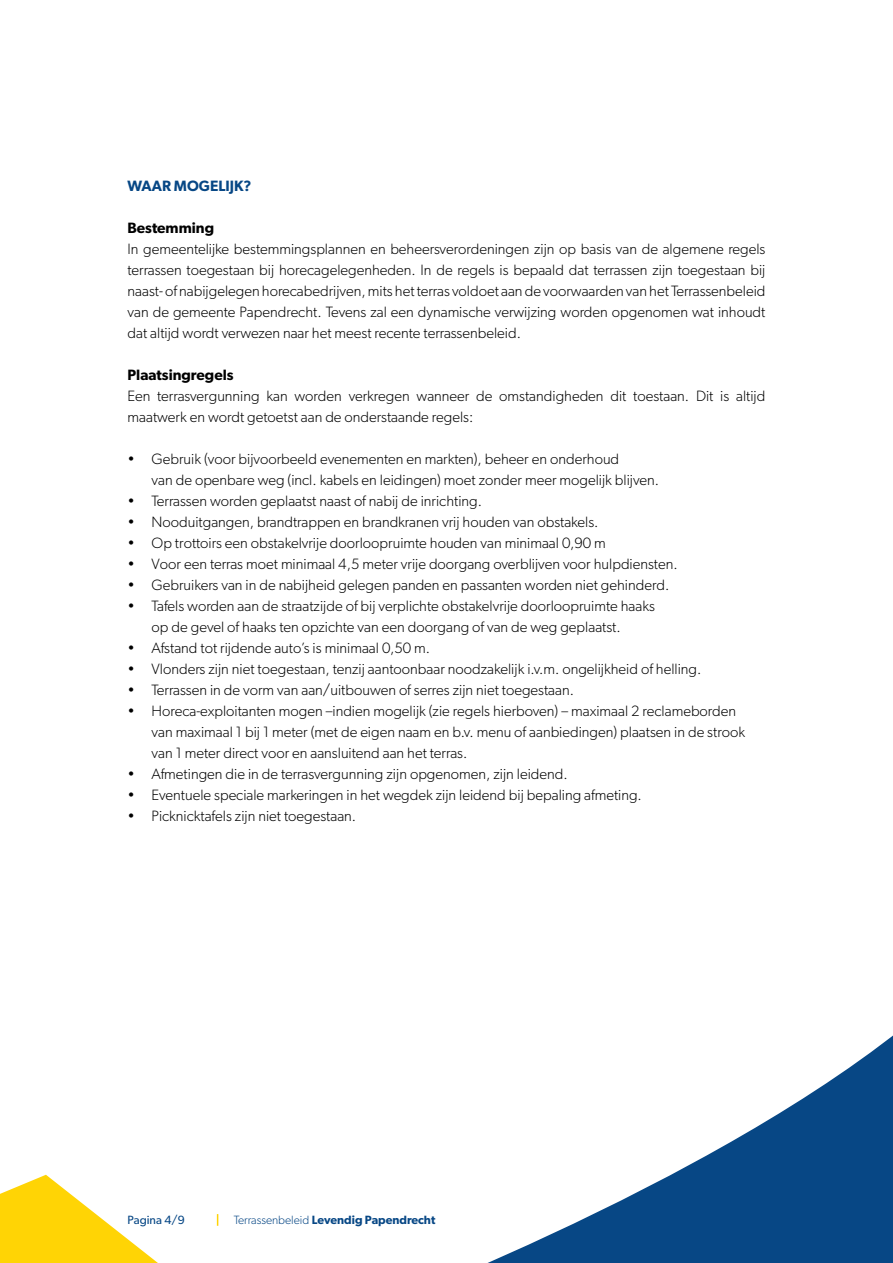
<style>
.page{position:relative;width:893px;height:1263px;background:#fff}
.page>*{position:absolute;margin:0;border:0;box-sizing:border-box;transform-origin:0 0}
.t1{font:300 15px/21px "Gibson";color:#000}
.t2{font:600 15px "Gibson";color:#000}
.t3{font:600 15px "Gibson";color:#074785}
.t4{font:600 12px "Gibson";color:#074785}
.t5{font:12px "Gibson";color:#074785}
.s1{font-weight:300}
</style>
<div class="page">
<svg style="left:487px;top:1035px;width:406px;height:228px"></svg>
<svg style="left:0;top:1175px;width:219px;height:88px"></svg>
<p class="t3" style="left:128px;top:177px;width:126px">WAAR MOGELIJK?</p>
<p class="t2" style="left:128px;top:219px;width:88px">Bestemming</p>
<p class="t1" style="left:128px;top:238px;width:639px;text-align:justify">In gemeentelijke bestemmingsplannen en beheersverordeningen zijn op basis van de algemene regels terrassen toegestaan bij horecagelegenheden. In de regels is bepaald dat terrassen zijn toegestaan bij naast- of nabijgelegen horecabedrijven, mits het terras voldoet aan de voorwaarden van het Terrassenbeleid van de gemeente Papendrecht. Tevens zal een dynamische verwijzing worden opgenomen wat inhoudt dat altijd wordt verwezen naar het meest recente terrassenbeleid.</p>
<p class="t2" style="left:128px;top:366px;width:108px">Plaatsingregels</p>
<p class="t1" style="left:128px;top:385px;width:639px">Een terrasvergunning kan worden verkregen wanneer de omstandigheden dit toestaan. Dit is altijd maatwerk en wordt getoetst aan de onderstaande regels:</p>
<p class="t1" style="left:152px;top:448px;width:509px;text-indent:-24px">• Gebruik (voor bijvoorbeeld evenementen en markten), beheer en onderhoud<br>van de openbare weg (incl. kabels en leidingen) moet zonder meer mogelijk blijven.</p>
<p class="t1" style="left:128px;top:490px;width:356px">• Terrassen worden geplaatst naast of nabij de inrichting.</p>
<p class="t1" style="left:128px;top:511px;width:472px">• Nooduitgangen, brandtrappen en brandkranen vrij houden van obstakels.</p>
<p class="t1" style="left:128px;top:532px;width:480px">• Op trottoirs een obstakelvrije doorloopruimte houden van minimaal 0,90 m</p>
<p class="t1" style="left:128px;top:553px;width:551px">• Voor een terras moet minimaal 4,5 meter vrije doorgang overblijven voor hulpdiensten.</p>
<p class="t1" style="left:128px;top:574px;width:543px">• Gebruikers van in de nabijheid gelegen panden en passanten worden niet gehinderd.</p>
<p class="t1" style="left:152px;top:595px;width:505px;text-indent:-24px">• Tafels worden aan de straatzijde of bij verplichte obstakelvrije doorloopruimte haaks op de gevel of haaks ten opzichte van een doorgang of van de weg geplaatst.</p>
<p class="t1" style="left:128px;top:637px;width:304px">• Afstand tot rijdende auto’s is minimaal 0,50 m.</p>
<p class="t1" style="left:128px;top:658px;width:575px">• Vlonders zijn niet toegestaan, tenzij aantoonbaar noodzakelijk i.v.m. ongelijkheid of helling.</p>
<p class="t1" style="left:128px;top:679px;width:448px">• Terrassen in de vorm van aan/uitbouwen of serres zijn niet toegestaan.</p>
<p class="t1" style="left:152px;top:700px;width:595px;text-indent:-24px">• Horeca-exploitanten mogen –indien mogelijk (zie regels hierboven) – maximaal 2 reclameborden van maximaal 1 bij 1 meter (met de eigen naam en b.v. menu of aanbiedingen) plaatsen in de strook van 1 meter direct voor en aansluitend aan het terras.</p>
<p class="t1" style="left:128px;top:763px;width:442px">• Afmetingen die in de terrasvergunning zijn opgenomen, zijn leidend.</p>
<p class="t1" style="left:128px;top:784px;width:516px">• Eventuele speciale markeringen in het wegdek zijn leidend bij bepaling afmeting.</p>
<p class="t1" style="left:128px;top:805px;width:230px">• Picknicktafels zijn niet toegestaan.</p>
<p class="t5" style="left:128px;top:1212px;width:59px">Pagina 4/9</p>
<p class="t4" style="left:234px;top:1212px;width:203px"><span class="s1">Terrassenbeleid</span> Levendig Papendrecht</p>
</div>
